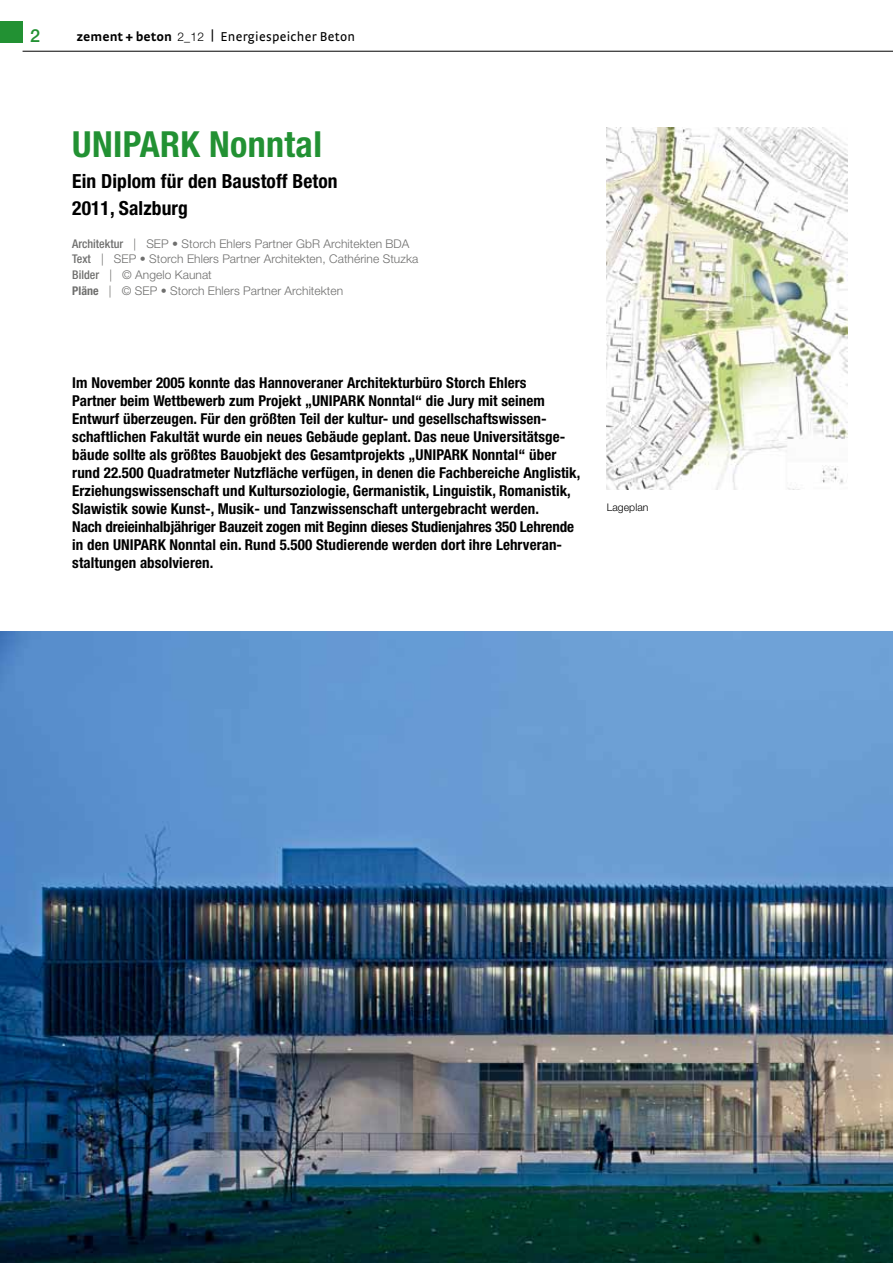
<style>
.page{position:relative;width:893px;height:1263px;background:#fff}
.page>*{position:absolute;margin:0;border:0;box-sizing:border-box;transform-origin:0 0}
.t1{font:700 condensed 36px "Helvetica Neue LT";letter-spacing:.01em;color:#229133}
.t2{font:700 condensed 19.5px/27px "Helvetica Neue LT";letter-spacing:.005em;color:#000}
.t3{font:500 18px "Helvetica Neue LT";color:#229133}
.t4{font:700 condensed 15px/18px "Helvetica Neue LT";letter-spacing:.005em;color:#000}
.t5{font:13.5px "Strada";letter-spacing:.02em;color:#000}
.t6{font:300 12px/15.8px "Helvetica Neue LT";letter-spacing:.005em;color:#6f6f6e}
.t7{font:300 10.5px "Helvetica Neue LT";letter-spacing:.005em;color:#000}
.s1{font-weight:700}
.s2{font-family:"Helvetica Neue LT";font-weight:300;font-size:12px}
.s3{font-weight:500;font-stretch:condensed}
.s4{font-weight:700;font-stretch:condensed}
</style>
<div class="page">
<div style="left:0;top:21px;width:23px;height:22px;background:#229133"></div>
<hr style="left:23px;top:51px;width:870px;height:1px;background:#000">
<img style="left:0;top:631px;width:893px;height:632px">
<img style="left:607px;top:128px;width:240px;height:361px">
<p class="t3" style="left:30px;top:25px;width:12px">2</p>
<p class="t5" style="left:77px;top:29px;width:280px"><span class="s1">zement + beton</span> <span class="s2">2_12</span> | Energiespeicher Beton</p>
<h1 class="t1" style="left:72px;top:122px;width:251px">UniPark Nonntal</h1>
<h2 class="t2" style="left:72px;top:167px;width:267px">Ein Diplom für den Baustoff Beton<br>2011, Salzburg</h2>
<p class="t6" style="left:72px;top:235px;width:348px"><span class="s3">Architektur</span> | SEP • Storch Ehlers Partner GbR Architekten BDA <span class="s3">Text</span> | SEP • Storch Ehlers Partner Architekten, Cathérine Stuzka <span class="s3">Bilder</span> | © Angelo Kaunat<br><span class="s4">Pläne</span> | © SEP • Storch Ehlers Partner Architekten</p>
<p class="t4" style="left:72px;top:374px;width:510px">Im November 2005 konnte das Hannoveraner Architekturbüro Storch Ehlers<br>Partner beim Wettbewerb zum Projekt „UniPark Nonntal“ die Jury mit seinem Entwurf überzeugen. Für den größten Teil der kultur- und gesellschaftswissen&shy;schaftlichen Fakultät wurde ein neues Gebäude geplant. Das neue Universitätsge&shy;bäude sollte als größtes Bauobjekt des Gesamtprojekts „UniPark Nonntal“ über rund 22.500 Quadratmeter Nutzfläche verfügen, in denen die Fachbereiche Anglistik, Erziehungswissenschaft und Kultursoziologie, Germanistik, Linguistik, Romanistik, Slawistik sowie Kunst-, Musik- und Tanzwissenschaft untergebracht werden.<br>Nach dreieinhalbjähriger Bauzeit zogen mit Beginn dieses Studienjahres 350 Lehrende in den UniPark Nonntal ein. Rund 5.500 Studierende werden dort ihre Lehrveran&shy;staltungen absolvieren.</p>
<p class="t7" style="left:607px;top:501px;width:43px">Lageplan</p>
</div>
